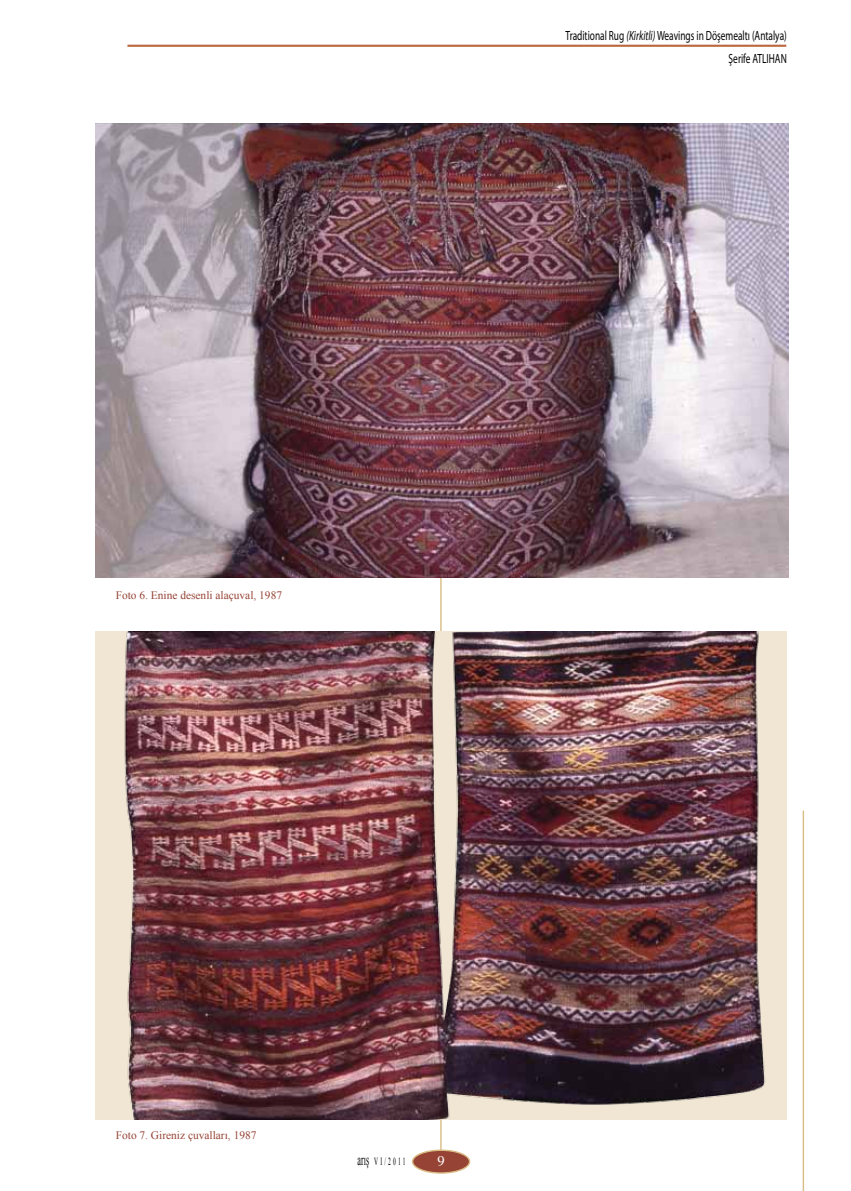
<style>
.page{position:relative;width:851px;height:1191px;background:#fff}
.page>*{position:absolute;margin:0;border:0;box-sizing:border-box;transform-origin:0 0}
.t1{font:14.55px "Times";color:#fff}
.t2{font:13.35px/23.4px "Myriad Pro";color:#000;text-align:right;scale:.7 1}
.t3{font:11.4px "Times New Roman";color:#964335}
.t4{font:10.95px "Times New Roman";letter-spacing:.4em;color:#000;scale:.51 1}
.s1{font-style:italic}
.s2{font-size:15.6px}
</style>
<div class="page">
<hr style="left:440px;top:124px;width:1px;height:1027px;background:#d9bd86">
<hr style="left:127px;top:45px;width:659px;height:2px;background:#ba683d">
<hr style="left:802px;top:810px;width:2px;height:381px;background:#d9bd86">
<div style="left:412px;top:1150px;width:57px;height:23px;background:#964335;border-radius:50%"></div>
<div style="left:412px;top:1149px;width:58px;height:24px;border:1px solid #d9bd86;border-radius:50%"></div>
<img style="left:96px;top:124px;width:692px;height:453px">
<img style="left:95px;top:631px;width:692px;height:488px">
<p class="t3" style="left:116px;top:588px;width:168px">Foto 6. Enine desenli alaçuval, 1987</p>
<p class="t2" style="left:565px;top:24px;width:318px">Traditional Rug <span class="s1">(Kirkitli)</span> Weavings in Döşemealtı (Antalya)<br>Şerife ATLIHAN</p>
<p class="t3" style="left:116px;top:1127px;width:142px">Foto 7. Gireniz çuvalları, 1987</p>
<p class="t4" style="left:357px;top:1154px;width:96px"><span class="s2">arış</span> VI/2011</p>
<p class="t1" style="left:437px;top:1147px;width:9px">9</p>
</div>
